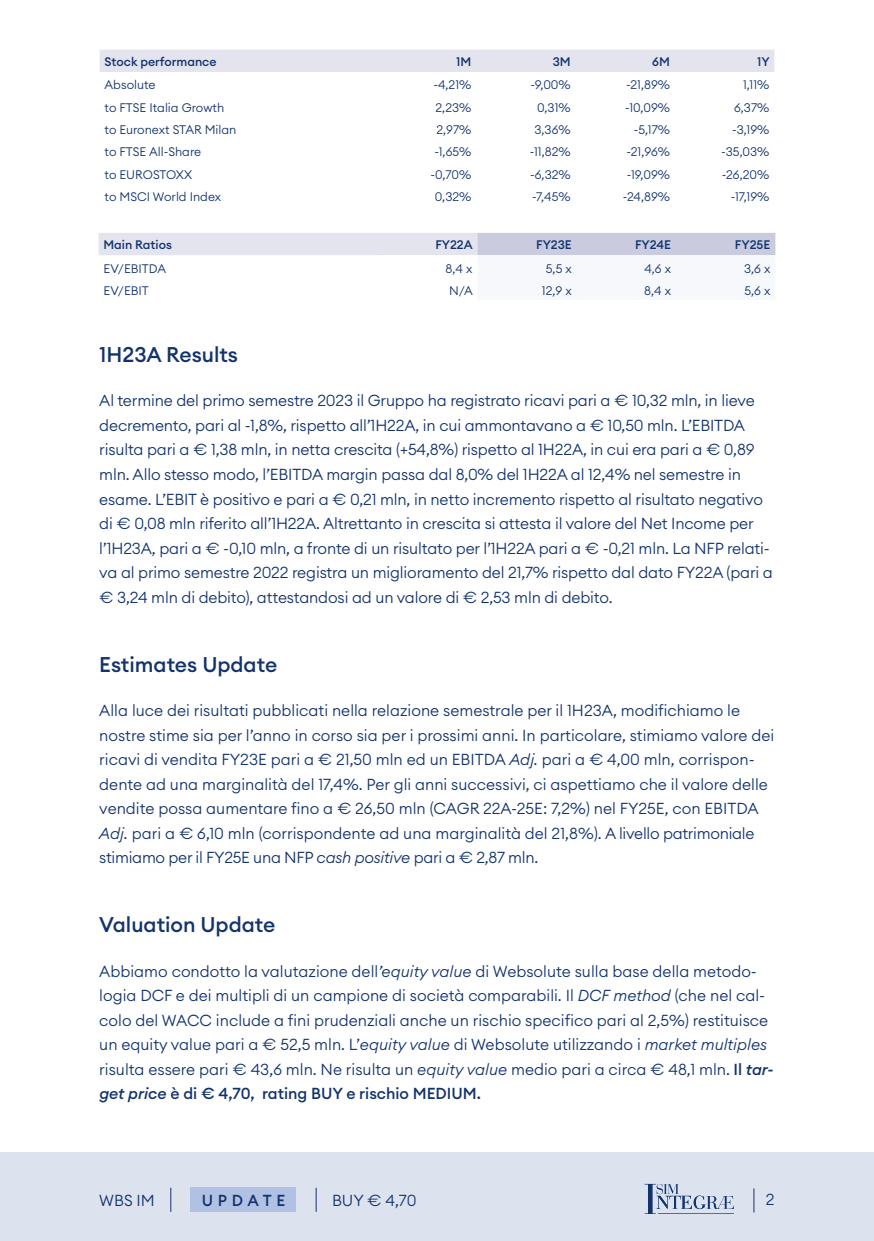
<style>
.page{position:relative;width:874px;height:1241px;background:#fff}
.page>*{position:absolute;margin:0;border:0;box-sizing:border-box;transform-origin:0 0}
.t1{font:500 21px "Euclid Circular A";color:#13336d}
.t2{font:300 15.75px/24.5px "Euclid Circular A";letter-spacing:-.01em;color:#13336d}
.t3{font:500 15.75px "Euclid Circular A";letter-spacing:.3em;color:#13336d}
.t4{font:300 12.25px "Euclid Circular A";color:#13336d}
.t5{font:500 12.25px "Euclid Circular A";color:#13336d}
.s1{font-style:italic}
.s2{font-weight:500}
.s3{font-weight:500;font-style:italic}
</style>
<div class="page">
<div style="left:0;top:1152px;width:873px;height:88px;background:#dde3ee"></div>
<svg style="left:170px;top:1187px;width:1px;height:24px"></svg>
<div style="left:190px;top:1187px;width:106px;height:24px;background:#b1c1e4"></div>
<svg style="left:315px;top:1187px;width:1px;height:24px"></svg>
<svg style="left:753px;top:1188px;width:1px;height:24px"></svg>
<svg style="left:644px;top:1183px;width:89px;height:30px"></svg>
<div style="left:100px;top:50px;width:674px;height:22px;background:#e4e4ef"></div>
<svg style="left:98px;top:233px;width:677px;height:22px"></svg>
<p class="t5" style="left:105px;top:53px;width:113px">Stock performance</p>
<p class="t5" style="left:456px;top:53px;width:17px">1M</p>
<p class="t5" style="left:552px;top:53px;width:19px">3M</p>
<p class="t5" style="left:652px;top:53px;width:19px">6M</p>
<p class="t5" style="left:756px;top:53px;width:14px">1Y</p>
<p class="t4" style="left:105px;top:77px;width:53px">Absolute</p>
<p class="t4" style="left:433px;top:77px;width:39px">-4,21%</p>
<p class="t4" style="left:530px;top:77px;width:42px">-9,00%</p>
<p class="t4" style="left:625px;top:77px;width:45px">-21,89%</p>
<p class="t4" style="left:742px;top:77px;width:28px">1,11%</p>
<p class="t4" style="left:105px;top:99px;width:121px">to FTSE Italia Growth</p>
<p class="t4" style="left:435px;top:99px;width:37px">2,23%</p>
<p class="t4" style="left:537px;top:99px;width:35px">0,31%</p>
<p class="t4" style="left:625px;top:99px;width:46px">-10,09%</p>
<p class="t4" style="left:733px;top:99px;width:37px">6,37%</p>
<p class="t4" style="left:105px;top:122px;width:133px">to Euronext STAR Milan</p>
<p class="t4" style="left:436px;top:122px;width:36px">2,97%</p>
<p class="t4" style="left:534px;top:122px;width:38px">3,36%</p>
<p class="t4" style="left:633px;top:122px;width:38px">-5,17%</p>
<p class="t4" style="left:731px;top:122px;width:39px">-3,19%</p>
<p class="t4" style="left:105px;top:144px;width:98px">to FTSE All-Share</p>
<p class="t4" style="left:434px;top:144px;width:38px">-1,65%</p>
<p class="t4" style="left:529px;top:144px;width:42px">-11,82%</p>
<p class="t4" style="left:626px;top:144px;width:45px">-21,96%</p>
<p class="t4" style="left:720px;top:144px;width:50px">-35,03%</p>
<p class="t4" style="left:105px;top:166px;width:89px">to EUROSTOXX</p>
<p class="t4" style="left:430px;top:166px;width:42px">-0,70%</p>
<p class="t4" style="left:530px;top:166px;width:42px">-6,32%</p>
<p class="t4" style="left:626px;top:166px;width:45px">-19,09%</p>
<p class="t4" style="left:721px;top:166px;width:49px">-26,20%</p>
<p class="t4" style="left:105px;top:189px;width:118px">to MSCI World Index</p>
<p class="t4" style="left:435px;top:189px;width:38px">0,32%</p>
<p class="t4" style="left:532px;top:189px;width:40px">-7,45%</p>
<p class="t4" style="left:622px;top:189px;width:49px">-24,89%</p>
<p class="t4" style="left:730px;top:189px;width:40px">-17,19%</p>
<p class="t5" style="left:103px;top:237px;width:70px">Main Ratios</p>
<p class="t5" style="left:435px;top:237px;width:39px">FY22A</p>
<p class="t5" style="left:536px;top:237px;width:37px">FY23E</p>
<p class="t5" style="left:634px;top:237px;width:38px">FY24E</p>
<p class="t5" style="left:734px;top:237px;width:37px">FY25E</p>
<p class="t4" style="left:103px;top:260px;width:64px">EV/EBITDA</p>
<p class="t4" style="left:445px;top:260px;width:28px">8,4 x</p>
<p class="t4" style="left:545px;top:260px;width:27px">5,5 x</p>
<p class="t4" style="left:644px;top:260px;width:28px">4,6 x</p>
<p class="t4" style="left:743px;top:260px;width:28px">3,6 x</p>
<p class="t4" style="left:103px;top:282px;width:47px">EV/EBIT</p>
<p class="t4" style="left:449px;top:282px;width:25px">N/A</p>
<p class="t4" style="left:541px;top:282px;width:31px">12,9 x</p>
<p class="t4" style="left:644px;top:282px;width:28px">8,4 x</p>
<p class="t4" style="left:744px;top:282px;width:27px">5,6 x</p>
<h1 class="t1" style="left:99px;top:341px;width:140px">1H23A Results</h1>
<p class="t2" style="left:99px;top:388px;width:674px">Al termine del primo semestre 2023 il Gruppo ha registrato ricavi pari a € 10,32 mln, in lieve decremento, pari al -1,8%, rispetto all’1H22A, in cui ammontavano a € 10,50 mln. L’EBITDA risulta pari a € 1,38 mln, in netta crescita (+54,8%) rispetto al 1H22A, in cui era pari a € 0,89 mln. Allo stesso modo, l’EBITDA margin passa dal 8,0% del 1H22A al 12,4% nel semestre in esame. L’EBIT è positivo e pari a € 0,21 mln, in netto incremento rispetto al risultato negativo di € 0,08 mln riferito all’1H22A. Altrettanto in crescita si attesta il valore del Net Income per l’1H23A, pari a € -0,10 mln, a fronte di un risultato per l’1H22A pari a € -0,21 mln. La NFP relati&shy;va al primo semestre 2022 registra un miglioramento del 21,7% rispetto dal dato FY22A (pari a € 3,24 mln di debito), attestandosi ad un valore di € 2,53 mln di debito.</p>
<h1 class="t1" style="left:99px;top:650px;width:179px">Estimates Update</h1>
<p class="t2" style="left:99px;top:698px;width:676px">Alla luce dei risultati pubblicati nella relazione semestrale per il 1H23A, modifichiamo le nostre stime sia per l’anno in corso sia per i prossimi anni. In particolare, stimiamo valore dei ricavi di vendita FY23E pari a € 21,50 mln ed un EBITDA <span class="s1">Adj.</span> pari a € 4,00 mln, corrispon&shy;dente ad una marginalità del 17,4%. Per gli anni successivi, ci aspettiamo che il valore delle vendite possa aumentare fino a € 26,50 mln (CAGR 22A-25E: 7,2%) nel FY25E, con EBITDA <span class="s1">Adj.</span> pari a € 6,10 mln (corrispondente ad una marginalità del 21,8%). A livello patrimoniale stimiamo per il FY25E una NFP <span class="s1">cash positive</span> pari a € 2,87 mln.</p>
<h1 class="t1" style="left:99px;top:911px;width:178px">Valuation Update</h1>
<p class="t2" style="left:99px;top:958px;width:675px">Abbiamo condotto la valutazione dell<span class="s1">’equity value</span> di Websolute sulla base della metodo&shy;logia DCF e dei multipli di un campione di società comparabili. Il <span class="s1">DCF method</span> (che nel cal&shy;colo del WACC include a fini prudenziali anche un rischio specifico pari al 2,5%) restituisce un equity value pari a € 52,5 mln. L’<span class="s1">equity value</span> di Websolute utilizzando i <span class="s1">market multiples </span>risulta essere pari € 43,6 mln. Ne risulta un <span class="s1">equity value</span> medio pari a circa € 48,1 mln. <span class="s2">Il</span> <span class="s3">tar&shy;get price</span> <span class="s2">è di € 4,70, rating BUY e rischio MEDIUM.</span></p>
<p class="t2" style="left:99px;top:1187px;width:57px">WBS IM</p>
<p class="t3" style="left:202px;top:1190px;width:85px">UPDATE</p>
<p class="t2" style="left:332px;top:1187px;width:86px">BUY € 4,70</p>
<p class="t2" style="left:765px;top:1186px;width:10px">2</p>
</div>
